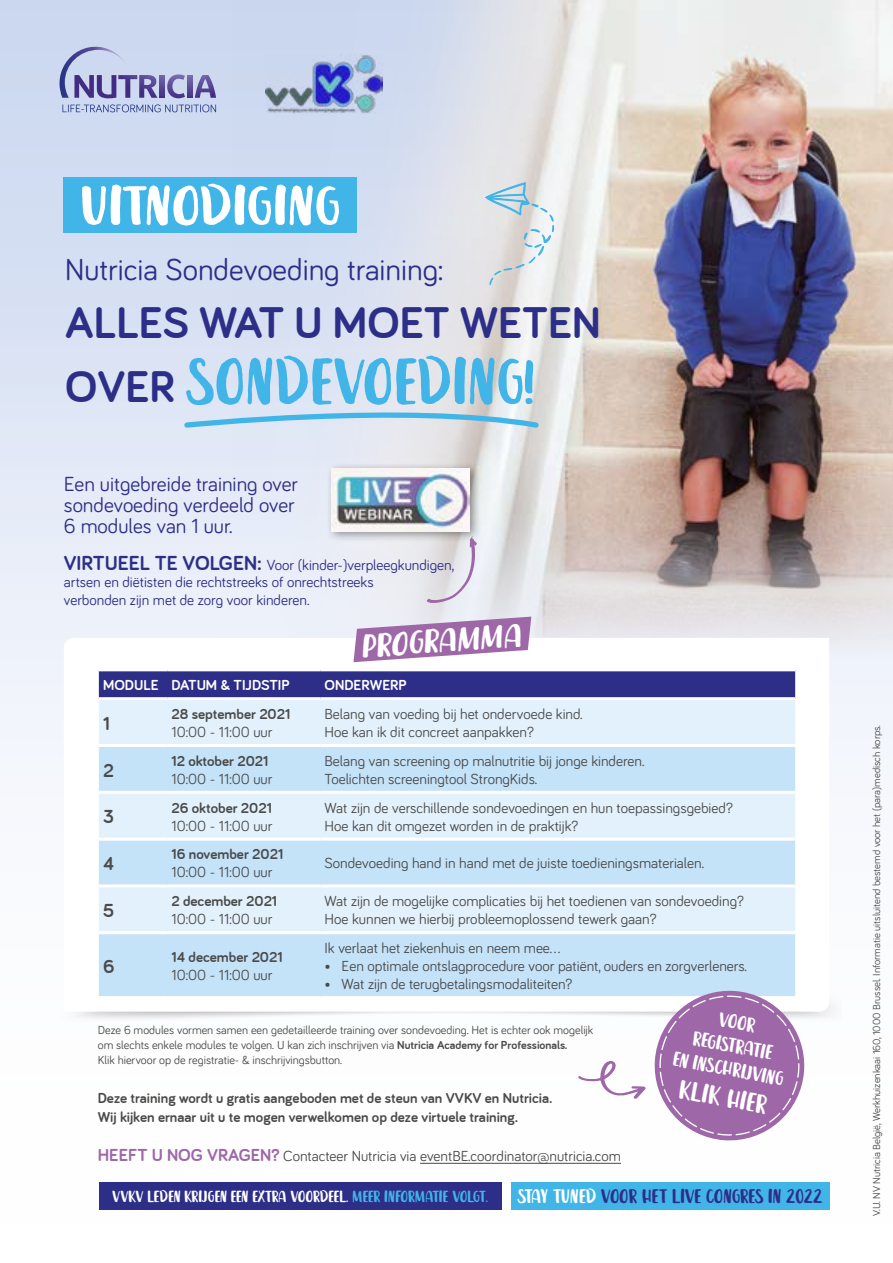
<style>
.page{position:relative;width:893px;height:1263px;background:#fff}
.page>*{position:absolute;margin:0;border:0;box-sizing:border-box;transform-origin:0 0}
.t1{font:63.75px "Leira Lite";letter-spacing:.02em;color:#41b4e8}
.t2{font:54.3px "Leira Lite";letter-spacing:.02em;color:#fff;scale:1.1 1}
.t3{font:700 45.9px "Bariol";color:#2d2e87}
.t4{font:italic 32.4px "Leira Lite";color:#fff;scale:1.1 1}
.t5{font:31.05px "Bariol";color:#2d2e87}
.t6{font:25.65px "Leira Lite";color:#fff}
.t7{font:21px/21px "Bariol";color:#2d2e87}
.t8{font:19.65px/23.7px "Leira Lite";color:#fff;text-align:center}
.t9{font:700 19.5px "Bariol";color:#4a4a49}
.t10{font:19.2px "Leira Lite";color:#2d2e87}
.t11{font:15.75px "Leira Lite";color:#fff}
.t12{font:15px/18px "Bariol";color:#4a4a49}
.t13{font:700 15px/19.5px "Bariol";color:#4a4a49}
.t14{font:15px/16.5px "Bariol";color:#2d2e87}
.t15{font:700 15px "Bariol";color:#fff}
.t16{font:12px/15px "Bariol";color:#4a4a49}
.t17{font:10.5px "Bariol";color:#4a4a49}
.s1{font-family:"Bariol";font-weight:700;font-size:45.9px;color:#2d2e87}
.s2{font-weight:700;font-size:21px}
.s3{font-weight:700}
.s4{font-weight:700;font-size:18px;color:#9e67a8}
.s5{color:#41b4e8}
.s6{color:#fff}
</style>
<div class="page">
<div style="left:0;top:0;width:893px;height:1263px;background:linear-gradient(to bottom,#ccd8f0,#fff)"></div>
<img style="left:233px;top:0;width:660px;height:654px">
<svg style="left:64px;top:638px;width:765px;height:348px"></svg>
<svg style="left:182px;top:403px;width:360px;height:28px;background:#c3dbec"></svg>
<svg style="left:481px;top:181px;width:74px;height:104px"></svg>
<svg style="left:62px;top:74px;width:154px;height:38px;background:#9da0cc"></svg>
<img style="left:60px;top:47px;width:35px;height:31px">
<div style="left:64px;top:177px;width:293px;height:56px;background:#41b4e8"></div>
<svg style="left:353px;top:617px;width:178px;height:45px;background:#b68ebe"></svg>
<hr style="left:420px;top:1163px;width:201px;height:1px;background:#4a4a49">
<img style="left:266px;top:55px;width:117px;height:59px">
<div style="left:327px;top:463px;width:154px;height:80px;background:#000;opacity:.4"></div>
<img style="left:332px;top:468px;width:138px;height:63px">
<svg style="left:426px;top:522px;width:51px;height:82px;background:#dad7de"></svg>
<div style="left:99px;top:671px;width:696px;height:26px;background:#2d2e87"></div>
<div style="left:99px;top:700px;width:696px;height:44px;background:#e3f1fc"></div>
<svg style="left:99px;top:747px;width:696px;height:239px;background:#d0e7f9"></svg>
<hr style="left:99px;top:668px;width:68px;height:3px;background:#fff">
<hr style="left:167px;top:668px;width:153px;height:3px;background:#fff">
<hr style="left:320px;top:668px;width:475px;height:3px;background:#fff">
<hr style="left:99px;top:697px;width:68px;height:3px;background:#fff">
<hr style="left:167px;top:697px;width:153px;height:3px;background:#fff">
<hr style="left:320px;top:697px;width:475px;height:3px;background:#fff">
<hr style="left:99px;top:744px;width:68px;height:3px;background:#fff">
<hr style="left:167px;top:744px;width:153px;height:3px;background:#fff">
<hr style="left:320px;top:744px;width:475px;height:3px;background:#fff">
<hr style="left:99px;top:791px;width:68px;height:3px;background:#fff">
<hr style="left:167px;top:791px;width:153px;height:3px;background:#fff">
<hr style="left:320px;top:791px;width:475px;height:3px;background:#fff">
<hr style="left:99px;top:838px;width:68px;height:3px;background:#fff">
<hr style="left:167px;top:838px;width:153px;height:3px;background:#fff">
<hr style="left:320px;top:838px;width:475px;height:3px;background:#fff">
<hr style="left:99px;top:884px;width:68px;height:3px;background:#fff">
<hr style="left:167px;top:884px;width:153px;height:3px;background:#fff">
<hr style="left:320px;top:884px;width:475px;height:3px;background:#fff">
<hr style="left:99px;top:931px;width:68px;height:3px;background:#fff">
<hr style="left:167px;top:931px;width:153px;height:3px;background:#fff">
<hr style="left:320px;top:931px;width:475px;height:3px;background:#fff">
<svg style="left:58px;top:986px;width:783px;height:168px"></svg>
<div style="left:511px;top:1183px;width:318px;height:27px;background:#41b4e8"></div>
<div style="left:99px;top:1183px;width:402px;height:27px;background:#2d2e87"></div>
<h2 class="t2" style="left:81px;top:182px;width:237px">UITNODIGING</h2>
<h3 class="t5" style="left:65px;top:249px;width:379px">Nutricia Sondevoeding training:</h3>
<h3 class="t3" style="left:65px;top:297px;width:537px">ALLES WAT U MOET WETEN</h3>
<h1 class="t1" style="left:65px;top:353px;width:470px"><span class="s1">OVER</span> SONDEVOEDING!</h1>
<h3 class="t7" style="left:64px;top:472px;width:236px">Een uitgebreide training over sondevoeding verdeeld over<br>6 modules van 1 uur.</h3>
<p class="t14" style="left:64px;top:556px;width:392px"><span class="s2">VIRTUEEL TE VOLGEN:</span> Voor (kinder-)verpleegkundigen, artsen en diëtisten die rechtstreeks of onrechtstreeks</p>
<p class="t14" style="left:64px;top:591px;width:247px">verbonden zijn met de zorg voor kinderen.</p>
<h3 class="t4" style="left:359px;top:632px;width:147px;rotate:-4deg">Programma</h3>
<p class="t15" style="left:103px;top:677px;width:188px">MODULE DATUM &amp; TIJDSTIP</p>
<p class="t15" style="left:325px;top:677px;width:84px">ONDERWERP</p>
<h3 class="t9" style="left:103px;top:712px;width:8px">1</h3>
<p class="t12" style="left:325px;top:704px;width:259px">Belang van voeding bij het ondervoede kind.<br>Hoe kan ik dit concreet aanpakken?</p>
<p class="t13" style="left:171px;top:704px;width:120px">28 september 2021</p>
<p class="t12" style="left:171px;top:722px;width:103px">10:00 - 11:00 uur</p>
<h3 class="t9" style="left:103px;top:759px;width:12px">2</h3>
<h3 class="t9" style="left:103px;top:806px;width:12px">3</h3>
<h3 class="t9" style="left:103px;top:853px;width:12px">4</h3>
<h3 class="t9" style="left:103px;top:899px;width:13px">5</h3>
<p class="t13" style="left:171px;top:751px;width:99px">12 oktober 2021</p>
<p class="t12" style="left:171px;top:769px;width:103px">10:00 - 11:00 uur</p>
<p class="t12" style="left:325px;top:751px;width:321px">Belang van screening op malnutritie bij jonge kinderen.<br>Toelichten screeningtool StrongKids.</p>
<p class="t13" style="left:171px;top:798px;width:102px">26 oktober 2021</p>
<p class="t12" style="left:171px;top:816px;width:103px">10:00 - 11:00 uur</p>
<p class="t12" style="left:325px;top:798px;width:410px">Wat zijn de verschillende sondevoedingen en hun toepassingsgebied?<br>Hoe kan dit omgezet worden in de praktijk?</p>
<p class="t13" style="left:171px;top:845px;width:113px">16 november 2021</p>
<p class="t12" style="left:171px;top:863px;width:103px">10:00 - 11:00 uur</p>
<p class="t12" style="left:325px;top:854px;width:381px">Sondevoeding hand in hand met de juiste toedieningsmaterialen.</p>
<p class="t13" style="left:171px;top:891px;width:107px">2 december 2021</p>
<p class="t12" style="left:171px;top:909px;width:103px">10:00 - 11:00 uur</p>
<p class="t12" style="left:325px;top:891px;width:421px">Wat zijn de mogelijke complicaties bij het toedienen van sondevoeding?<br>Hoe kunnen we hierbij probleemoplossend tewerk gaan?</p>
<p class="t12" style="left:325px;top:938px;width:237px">Ik verlaat het ziekenhuis en neem mee...</p>
<p class="t12" style="left:325px;top:956px;width:424px">• Een optimale ontslagprocedure voor patiënt, ouders en zorgverleners.</p>
<p class="t12" style="left:325px;top:974px;width:249px">• Wat zijn de terugbetalingsmodaliteiten?</p>
<h3 class="t8" style="left:683px;top:1001px;width:113px;rotate:10deg">VOOR<br>REGISTRATIE<br>EN INSCHRIJVING</h3>
<p class="t13" style="left:171px;top:947px;width:113px">14 december 2021</p>
<p class="t12" style="left:171px;top:965px;width:103px">10:00 - 11:00 uur</p>
<h3 class="t9" style="left:103px;top:955px;width:13px">6</h3>
<p class="t16" style="left:98px;top:1022px;width:497px">Deze 6 modules vormen samen een gedetailleerde training over sondevoeding. Het is echter ook mogelijk om slechts enkele modules te volgen. U kan zich inschrijven via <span class="s3">Nutricia Academy for Professionals.<br></span>Klik hiervoor op de registratie- &amp; inschrijvingsbutton.</p>
<p class="t13" style="left:98px;top:1088px;width:456px">Deze training wordt u gratis aangeboden met de steun van VVKV en Nutricia.<br>Wij kijken ernaar uit u te mogen verwelkomen op deze virtuele training.</p>
<p class="t12" style="left:98px;top:1147px;width:525px"><span class="s4">HEEFT U NOG VRAGEN?</span> Contacteer Nutricia via eventBE.coordinator@nutricia.com</p>
<h3 class="t6" style="left:682px;top:1077px;width:90px;rotate:11deg">KLIK HIER</h3>
<p class="t11" style="left:112px;top:1189px;width:377px">VVKV LEDEN KRIJGEN EEN EXTRA VOORDEEL. <span class="s5">MEER INFORMATIE VOLGT.</span></p>
<p class="t10" style="left:518px;top:1188px;width:307px"><span class="s6">STAY TUNED</span> VOOR HET LIVE CONGRES IN 2022</p>
<p class="t17" style="left:869px;top:1216px;width:492px;rotate:-90deg">V.U. NV Nutricia België, Werkhuizenkaai 160, 1000 Brussel. Informatie uitsluitend bestemd voor het (para)medisch korps.</p>
</div>
